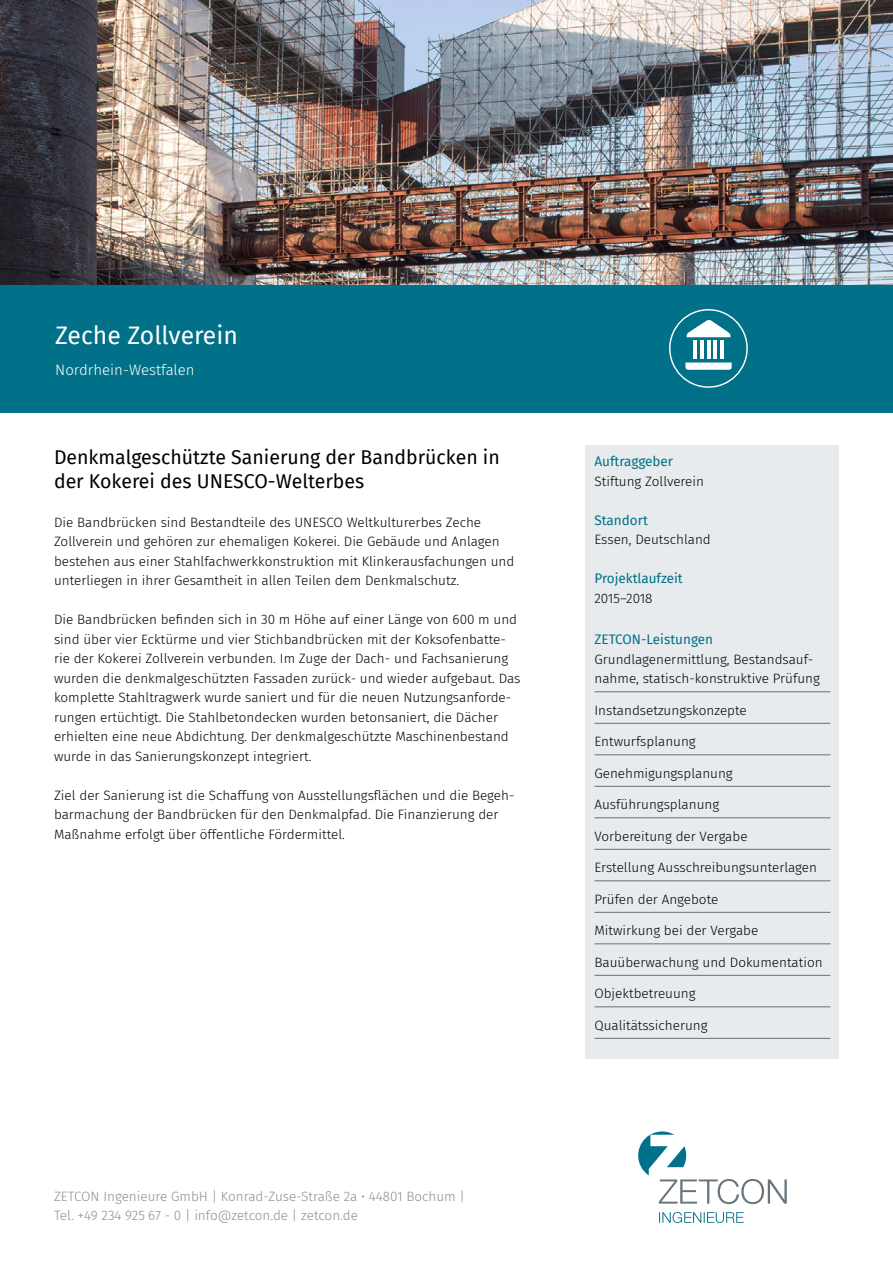
<style>
.page{position:relative;width:893px;height:1263px;background:#fff}
.page>*{position:absolute;margin:0;border:0;box-sizing:border-box;transform-origin:0 0}
.t1{font:24.75px "Fira Sans";color:#fff}
.t2{font:19.5px/24px "Fira Sans";color:#000}
.t3{font:300 15px "Fira Sans";color:#fff}
.t4{font:300 13.5px/19.5px "Fira Sans";color:#000}
.t5{font:300 13.5px/19.5px "Fira Sans";color:#84919a}
.t6{font:13.5px "Fira Sans";color:#007188}
</style>
<div class="page">
<svg style="left:638px;top:1131px;width:149px;height:73px"></svg>
<svg style="left:659px;top:1212px;width:85px;height:11px"></svg>
<div style="left:586px;top:445px;width:253px;height:614px;background:#e7ebed"></div>
<hr style="left:594px;top:691px;width:236px;height:1px;background:#706f6f">
<hr style="left:594px;top:723px;width:236px;height:1px;background:#706f6f">
<hr style="left:594px;top:754px;width:236px;height:1px;background:#706f6f">
<hr style="left:594px;top:786px;width:236px;height:1px;background:#706f6f">
<hr style="left:594px;top:817px;width:236px;height:1px;background:#706f6f">
<hr style="left:594px;top:849px;width:236px;height:1px;background:#706f6f">
<hr style="left:594px;top:880px;width:236px;height:1px;background:#706f6f">
<hr style="left:594px;top:912px;width:236px;height:1px;background:#706f6f">
<hr style="left:594px;top:943px;width:236px;height:1px;background:#706f6f">
<hr style="left:594px;top:975px;width:236px;height:1px;background:#706f6f">
<hr style="left:594px;top:1006px;width:236px;height:1px;background:#706f6f">
<hr style="left:594px;top:1038px;width:236px;height:1px;background:#706f6f">
<img style="left:0;top:0;width:893px;height:285px">
<div style="left:0;top:285px;width:893px;height:127px;background:#007188"></div>
<svg style="left:669px;top:309px;width:79px;height:79px"></svg>
<h1 class="t1" style="left:55px;top:317px;width:184px">Zeche Zollverein</h1>
<p class="t3" style="left:55px;top:360px;width:141px">Nordrhein-Westfalen</p>
<h2 class="t2" style="left:54px;top:444px;width:447px">Denkmalgeschützte Sanierung der Bandbrücken in der Kokerei des UNESCO-Welterbes</h2>
<p class="t4" style="left:54px;top:512px;width:462px">Die Bandbrücken sind Bestandteile des UNESCO Weltkulturerbes Zeche Zollverein und gehören zur ehemaligen Kokerei. Die Gebäude und Anlagen bestehen aus einer Stahlfachwerkkonstruktion mit Klinkerausfachungen und unterliegen in ihrer Gesamtheit in allen Teilen dem Denkmalschutz.</p>
<p class="t4" style="left:54px;top:609px;width:468px">Die Bandbrücken befinden sich in 30 m Höhe auf einer Länge von 600 m und sind über vier Ecktürme und vier Stichbandbrücken mit der Koksofenbatte&shy;rie der Kokerei Zollverein verbunden. Im Zuge der Dach- und Fachsanierung wurden die denkmalgeschützten Fassaden zurück- und wieder aufgebaut. Das komplette Stahltragwerk wurde saniert und für die neuen Nutzungsanforde&shy;rungen ertüchtigt. Die Stahlbetondecken wurden betonsaniert, die Dächer erhielten eine neue Abdichtung. Der denkmalgeschützte Maschinenbestand wurde in das Sanierungskonzept integriert.</p>
<p class="t4" style="left:54px;top:785px;width:462px">Ziel der Sanierung ist die Schaffung von Ausstellungsflächen und die Begeh&shy;barmachung der Bandbrücken für den Denkmalpfad. Die Finanzierung der<br>Maßnahme erfolgt über öffentliche Fördermittel.</p>
<p class="t5" style="left:54px;top:1186px;width:413px">ZETCON Ingenieure GmbH | Konrad-Zuse-Straße 2a • 44801 Bochum |<br>Tel. +49 234 925 67 - 0 | info@zetcon.de | zetcon.de</p>
<p class="t6" style="left:594px;top:452px;width:80px">Auftraggeber</p>
<p class="t4" style="left:594px;top:471px;width:111px">Stiftung Zollverein</p>
<p class="t6" style="left:594px;top:510px;width:55px">Standort</p>
<p class="t4" style="left:594px;top:530px;width:118px">Essen, Deutschland</p>
<p class="t6" style="left:594px;top:569px;width:90px">Projektlaufzeit</p>
<p class="t4" style="left:594px;top:588px;width:60px">2015–2018</p>
<p class="t6" style="left:594px;top:629px;width:120px">ZETCON-Leistungen</p>
<p class="t4" style="left:594px;top:649px;width:227px">Grundlagenermittlung, Bestandsauf&shy;nahme, statisch-konstruktive Prüfung</p>
<p class="t4" style="left:594px;top:700px;width:154px">Instandsetzungskonzepte</p>
<p class="t4" style="left:594px;top:731px;width:103px">Entwurfsplanung</p>
<p class="t4" style="left:594px;top:763px;width:140px">Genehmigungsplanung</p>
<p class="t4" style="left:594px;top:794px;width:126px">Ausführungsplanung</p>
<p class="t4" style="left:594px;top:826px;width:155px">Vorbereitung der Vergabe</p>
<p class="t4" style="left:594px;top:857px;width:224px">Erstellung Ausschreibungsunterlagen</p>
<p class="t4" style="left:594px;top:889px;width:125px">Prüfen der Angebote</p>
<p class="t4" style="left:594px;top:920px;width:165px">Mitwirkung bei der Vergabe</p>
<p class="t4" style="left:594px;top:952px;width:230px">Bauüberwachung und Dokumentation</p>
<p class="t4" style="left:594px;top:983px;width:103px">Objektbetreuung</p>
<p class="t4" style="left:594px;top:1015px;width:115px">Qualitätssicherung</p>
</div>
